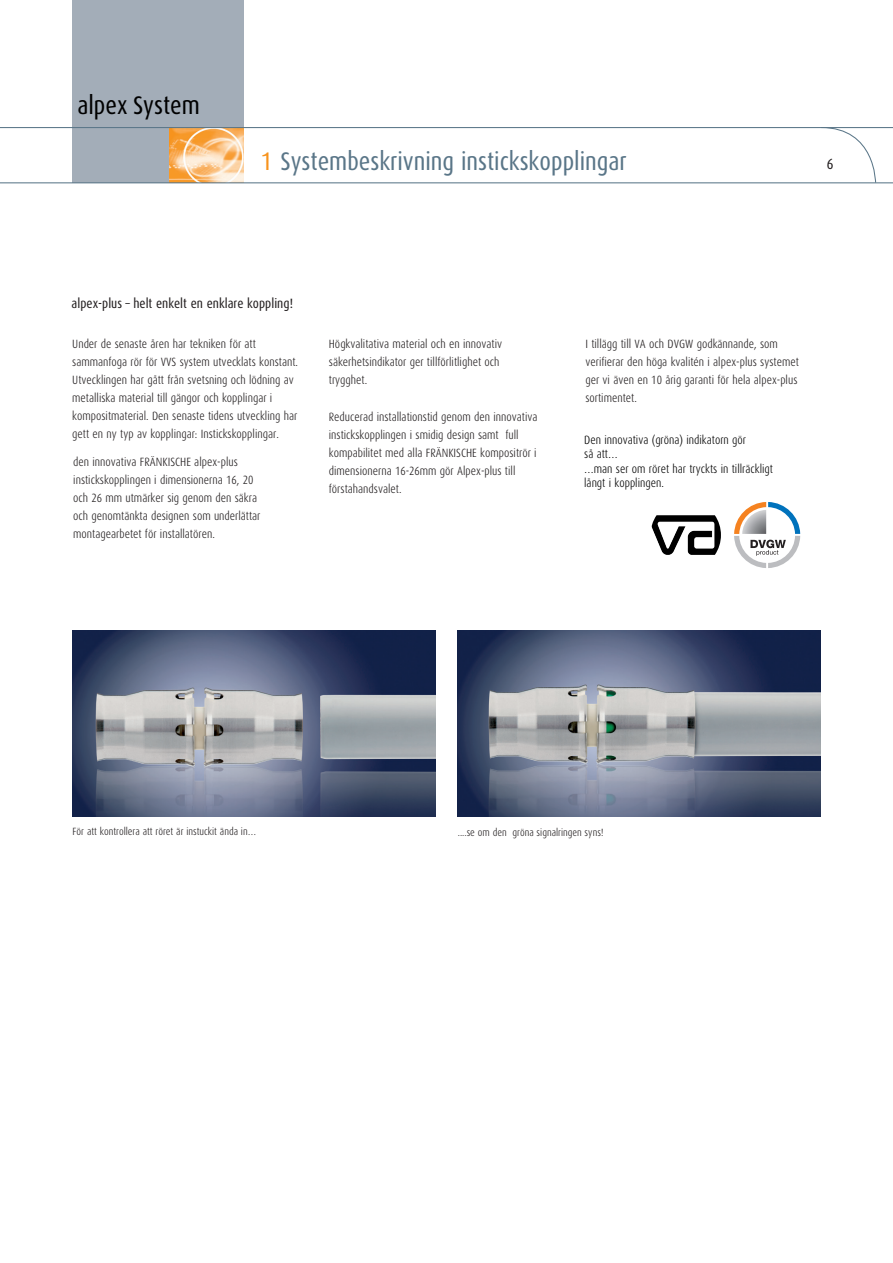
<style>
.page{position:relative;width:893px;height:1263px;background:#fff}
.page>*{position:absolute;margin:0;border:0;box-sizing:border-box;transform-origin:0 0}
._01_Kategorie{font:25.5px "Dax Condensed";color:#5a7688}
.t1{font:25.5px "Dax Condensed";color:#000}
.t2{font:15px "Dax Condensed";color:#231f20}
.t3{font:13.5px "Dax Condensed";color:#231f20}
.t4{font:300 12px/18px "Dax Condensed";color:#231f20}
.t5{font:300 12px/14.4px "Dax Condensed";color:#000}
.copy{font:300 10.5px "Dax Condensed";color:#231f20}
.s1{color:#f7931d}
</style>
<div class="page">
<div style="left:72px;top:0;width:171px;height:183px;background:#a3adb8"></div>
<img style="left:169px;top:128px;width:74px;height:54px">
<hr style="left:0;top:127px;width:893px;height:1px;background:#5a7688">
<hr style="left:0;top:182px;width:893px;height:1px;background:#5a7688">
<svg style="left:820px;top:128px;width:57px;height:56px"></svg>
<img style="left:72px;top:630px;width:364px;height:186px">
<img style="left:457px;top:630px;width:364px;height:186px">
<svg style="left:734px;top:502px;width:66px;height:66px"></svg>
<img style="left:651px;top:515px;width:70px;height:40px">
<h1 class="t1" style="left:77px;top:91px;width:124px">alpex System</h1>
<p class="_01_Kategorie" style="left:261px;top:147px;width:367px"><span class="s1">1</span> Systembeskrivning instickskopplingar</p>
<p class="t2" style="left:827px;top:156px;width:8px">6</p>
<p class="t3" style="left:72px;top:296px;width:223px">alpex-plus – helt enkelt en enklare koppling!</p>
<p class="t4" style="left:72px;top:335px;width:227px">Under de senaste åren har tekniken för att sammanfoga rör för VVS system utvecklats konstant.<br>Utvecklingen har gått från svetsning och lödning av metalliska material till gängor och kopplingar i kompositmaterial. Den senaste tidens utveckling har gett en ny typ av kopplingar: Instickskopplingar.</p>
<p class="t4" style="left:73px;top:453px;width:189px">den innovativa FRÄNKISCHE alpex-plus instickskopplingen i dimensionerna 16, 20 och 26 mm utmärker sig genom den säkra och genomtänkta designen som underlättar montagearbetet för installatören.</p>
<p class="t4" style="left:329px;top:335px;width:175px">Högkvalitativa material och en innovativ säkerhetsindikator ger tillförlitlighet och trygghet.</p>
<p class="t4" style="left:329px;top:408px;width:210px">Reducerad installationstid genom den innovativa instickskopplingen i smidig design samt full kompabilitet med alla FRÄNKISCHE kompositrör i dimensionerna 16-26mm gör Alpex-plus till förstahandsvalet.</p>
<p class="t4" style="left:585px;top:335px;width:215px">I tillägg till VA och DVGW godkännande, som verifierar den höga kvalitén i alpex-plus systemet ger vi även en 10 årig garanti för hela alpex-plus sortimentet.</p>
<p class="t5" style="left:584px;top:433px;width:190px">Den innovativa (gröna) indikatorn gör<br>så att…<br>…man ser om röret har tryckts in tillräckligt långt i kopplingen.</p>
<p class="copy" style="left:73px;top:826px;width:185px">För att kontrollera att röret är instuckit ända in…</p>
<p class="copy" style="left:458px;top:826px;width:147px">....se om den gröna signalringen syns!</p>
</div>
